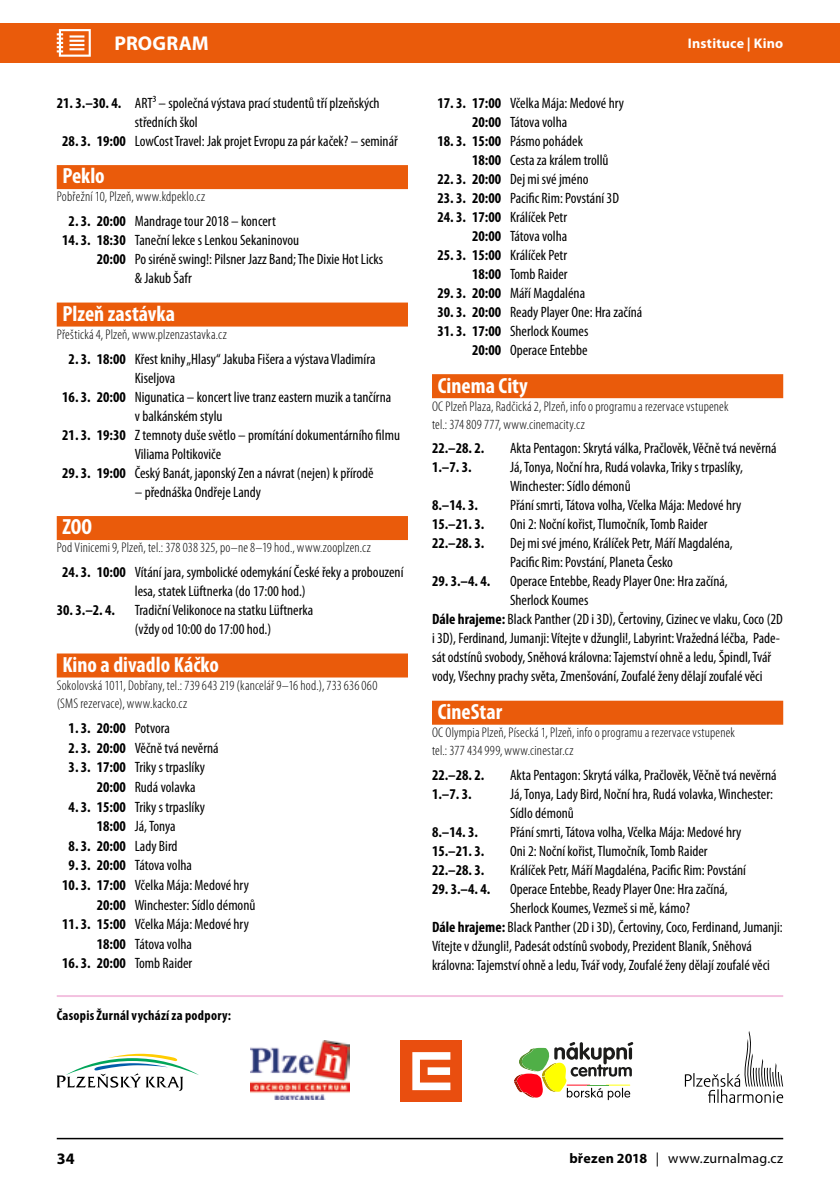
<style>
.page{position:relative;width:840px;height:1191px;background:#fff}
.page>*{position:absolute;margin:0;border:0;box-sizing:border-box;transform-origin:0 0}
.t1{font:700 condensed 22px "Myriad Pro";color:#fff}
.t2{font:700 20px "Myriad Pro";letter-spacing:.005em;color:#fff}
.t3{font:700 16px "Myriad Pro";color:#000}
.t4{font:condensed 15px/19px "Myriad Pro";color:#000}
.t5{font:700 condensed 15px "Myriad Pro";color:#000}
.t6{font:300 condensed 14px/18px "Myriad Pro";letter-spacing:.015em;color:#000}
.t7{font:700 condensed 14px "Myriad Pro";letter-spacing:.02em;color:#000}
.t8{font:14px "Myriad Pro";letter-spacing:.01em;color:#000}
.t9{font:700 14px "Myriad Pro";letter-spacing:.015em;color:#fff}
.s1{font-weight:700}
.s2{font-weight:400}
</style>
<div class="page">
<div style="left:0;top:23px;width:839px;height:39px;background:#ea5b0b"></div>
<svg style="left:57px;top:29px;width:34px;height:28px"></svg>
<hr style="left:57px;top:1137px;width:725px;height:2px;background:#000">
<hr style="left:57px;top:995px;width:725px;height:2px;background:#cf007f">
<svg style="left:57px;top:1053px;width:142px;height:38px"></svg>
<div style="left:400px;top:1040px;width:62px;height:61px;background:#e94e0f"></div>
<svg style="left:412px;top:1052px;width:38px;height:38px"></svg>
<img style="left:250px;top:1040px;width:99px;height:59px">
<svg style="left:514px;top:1042px;width:119px;height:58px"></svg>
<svg style="left:684px;top:1031px;width:98px;height:72px"></svg>
<div style="left:57px;top:165px;width:351px;height:24px;background:#ea5b0b"></div>
<div style="left:57px;top:302px;width:351px;height:24px;background:#ea5b0b"></div>
<div style="left:57px;top:516px;width:351px;height:24px;background:#ea5b0b"></div>
<div style="left:57px;top:653px;width:351px;height:24px;background:#ea5b0b"></div>
<div style="left:432px;top:374px;width:350px;height:24px;background:#ea5b0b"></div>
<div style="left:432px;top:700px;width:350px;height:24px;background:#ea5b0b"></div>
<h2 class="t2" style="left:114px;top:30px;width:96px">PROGRAM</h2>
<p class="t4" style="left:135px;top:93px;width:246px;text-indent:-78px"><span class="s1">21. 3.–30. 4.</span> ART³ – společná výstava prací studentů tří plzeňských středních škol</p>
<p class="t4" style="left:62px;top:131px;width:337px"><span class="s1">28. 3. 19:00</span> LowCost Travel: Jak projet Evropu za pár kaček? – seminář</p>
<h1 class="t1" style="left:62px;top:162px;width:44px">Peklo</h1>
<p class="t6" style="left:57px;top:188px;width:150px">Pobřežní 10, Plzeň, www.kdpeklo.cz</p>
<p class="t4" style="left:69px;top:211px;width:209px"><span class="s1">2. 3. 20:00</span> Mandrage tour 2018 – koncert</p>
<p class="t4" style="left:62px;top:230px;width:238px"><span class="s1">14. 3. 18:30</span> Taneční lekce s Lenkou Sekaninovou</p>
<p class="t4" style="left:97px;top:249px;width:287px"><span class="s1">20:00</span> Po siréně swing!: Pilsner Jazz Band; The Dixie Hot Licks</p>
<p class="t4" style="left:135px;top:268px;width:58px">&amp; Jakub Šafr</p>
<h1 class="t1" style="left:62px;top:300px;width:114px">Plzeň zastávka</h1>
<p class="t6" style="left:57px;top:325px;width:171px">Přeštická 4, Plzeň, www.plzenzastavka.cz</p>
<p class="t4" style="left:135px;top:349px;width:242px;text-indent:-66px"><span class="s1">2. 3. 18:00</span> Křest knihy „Hlasy“ Jakuba Fišera a výstava Vladimíra<br>Kiseljova</p>
<p class="t4" style="left:135px;top:387px;width:258px;text-indent:-73px"><span class="s1">16. 3. 20:00</span> Nigunatica – koncert live tranz eastern muzik a tančírna v balkánském stylu</p>
<p class="t4" style="left:135px;top:425px;width:266px;text-indent:-73px"><span class="s1">21. 3. 19:30</span> Z temnoty duše světlo – promítání dokumentárního filmu<br>Viliama Poltikoviče</p>
<p class="t4" style="left:62px;top:463px;width:313px"><span class="s1">29. 3. 19:00</span> Český Banát, japonský Zen a návrat (nejen) k přírodě</p>
<p class="t4" style="left:135px;top:482px;width:128px">– přednáška Ondřeje Landy</p>
<h1 class="t1" style="left:62px;top:513px;width:31px">ZOO</h1>
<p class="t6" style="left:57px;top:538px;width:315px">Pod Vinicemi 9, Plzeň, tel.: 378 038 325, po–ne 8–19 hod., www.zooplzen.cz</p>
<p class="t4" style="left:135px;top:562px;width:270px;text-indent:-73px"><span class="s1">24. 3. 10:00</span> Vítání jara, symbolické odemykání České řeky a probouzení lesa, statek Lüftnerka (do 17:00 hod.)</p>
<p class="t5" style="left:57px;top:600px;width:60px">30. 3.–2. 4.</p>
<p class="t4" style="left:135px;top:600px;width:180px">Tradiční Velikonoce na statku Lüftnerka (vždy od 10:00 do 17:00 hod.)</p>
<h1 class="t1" style="left:62px;top:651px;width:158px">Kino a divadlo Káčko</h1>
<p class="t6" style="left:57px;top:676px;width:322px">Sokolovská 1011, Dobřany, tel.: 739 643 219 (kancelář 9–16 hod.), 733 636 060 (SMS rezervace), www.kacko.cz</p>
<p class="t5" style="left:69px;top:718px;width:103px">1. 3. 20:00 <span class="s2">Potvora</span></p>
<p class="t4" style="left:69px;top:738px;width:151px"><span class="s1">2. 3. 20:00</span> Věčně tvá nevěrná</p>
<p class="t4" style="left:97px;top:757px;width:109px;line-height:19.6px;text-indent:-28px"><span class="s1">3. 3. 17:00</span> Triky s trpaslíky<br><span class="s1">20:00</span> Rudá volavka</p>
<p class="t4" style="left:69px;top:796px;width:138px;line-height:19.6px;text-align:center"><span class="s1">4. 3. 15:00</span> Triky s trpaslíky<br><span class="s1">18:00</span> Já, Tonya</p>
<p class="t5" style="left:69px;top:836px;width:110px">8. 3. 20:00 <span class="s2">Lady Bird</span></p>
<p class="t4" style="left:69px;top:855px;width:125px"><span class="s1">9. 3. 20:00</span> Tátova volha</p>
<p class="t4" style="left:97px;top:875px;width:160px;line-height:19.6px;text-indent:-35px"><span class="s1">10. 3. 17:00</span> Včelka Mája: Medové hry<br><span class="s1">20:00</span> Winchester: Sídlo démonů</p>
<p class="t4" style="left:97px;top:914px;width:153px;line-height:19.6px;text-indent:-35px"><span class="s1">11. 3. 15:00</span> Včelka Mája: Medové hry<br><span class="s1">18:00</span> Tátova volha</p>
<p class="t5" style="left:62px;top:954px;width:131px">16. 3. 20:00 <span class="s2">Tomb Raider</span></p>
<p class="t7" style="left:57px;top:1006px;width:176px">Časopis Žurnál vychází za podpory:</p>
<p class="t9" style="left:687px;top:34px;width:97px">Instituce | Kino</p>
<p class="t4" style="left:472px;top:93px;width:153px;text-indent:-35px"><span class="s1">17. 3. 17:00</span> Včelka Mája: Medové hry<br><span class="s1">20:00</span> Tátova volha</p>
<p class="t4" style="left:472px;top:131px;width:138px;text-indent:-35px"><span class="s1">18. 3. 15:00</span> Pásmo pohádek<br><span class="s1">18:00</span> Cesta za králem trollů</p>
<p class="t4" style="left:437px;top:169px;width:152px"><span class="s1">22. 3. 20:00</span> Dej mi své jméno</p>
<p class="t4" style="left:437px;top:188px;width:183px"><span class="s1">23. 3. 20:00</span> Pacific Rim: Povstání 3D</p>
<p class="t4" style="left:437px;top:207px;width:131px;text-align:right"><span class="s1">24. 3. 17:00</span> Králíček Petr<br><span class="s1">20:00</span> Tátova volha</p>
<p class="t4" style="left:437px;top:245px;width:131px;text-align:right"><span class="s1">25. 3. 15:00</span> Králíček Petr<br><span class="s1">18:00</span> Tomb Raider</p>
<p class="t4" style="left:437px;top:283px;width:149px"><span class="s1">29. 3. 20:00</span> Máří Magdaléna</p>
<p class="t4" style="left:437px;top:302px;width:206px"><span class="s1">30. 3. 20:00</span> Ready Player One: Hra začíná</p>
<p class="t4" style="left:437px;top:321px;width:152px;text-align:right"><span class="s1">31. 3. 17:00</span> Sherlock Koumes<br><span class="s1">20:00</span> Operace Entebbe</p>
<h1 class="t1" style="left:437px;top:371px;width:91px">Cinema City</h1>
<p class="t6" style="left:432px;top:397px;width:298px">OC Plzeň Plaza, Radčická 2, Plzeň, info o programu a rezervace vstupenek tel.: 374 809 777, www.cinemacity.cz</p>
<p class="t5" style="left:432px;top:439px;width:54px">22.–28. 2.</p>
<p class="t4" style="left:510px;top:438px;width:268px">Akta Pentagon: Skrytá válka, Pračlověk, Věčně tvá nevěrná</p>
<p class="t5" style="left:432px;top:458px;width:41px">1.–7. 3.</p>
<p class="t4" style="left:510px;top:457px;width:234px">Já, Tonya, Noční hra, Rudá volavka, Triky s trpaslíky,<br>Winchester: Sídlo démonů</p>
<p class="t5" style="left:432px;top:496px;width:47px">8.–14. 3.</p>
<p class="t4" style="left:510px;top:495px;width:233px">Přání smrti, Tátova volha, Včelka Mája: Medové hry</p>
<p class="t5" style="left:432px;top:515px;width:54px">15.–21. 3.</p>
<p class="t4" style="left:510px;top:514px;width:199px">Oni 2: Noční kořist, Tlumočník, Tomb Raider</p>
<p class="t5" style="left:432px;top:534px;width:54px">22.–28. 3.</p>
<p class="t4" style="left:510px;top:533px;width:224px">Dej mi své jméno, Králíček Petr, Máří Magdaléna,<br>Pacific Rim: Povstání, Planeta Česko</p>
<p class="t5" style="left:432px;top:572px;width:60px">29. 3.–4. 4.</p>
<p class="t4" style="left:510px;top:571px;width:219px">Operace Entebbe, Ready Player One: Hra začíná,</p>
<p class="t4" style="left:510px;top:590px;width:80px">Sherlock Koumes</p>
<p class="t4" style="left:432px;top:609px;width:352px"><span class="s1">Dále hrajeme:</span> Black Panther (2D i 3D), Čertoviny, Cizinec ve vlaku, Coco (2D</p>
<p class="t4" style="left:432px;top:628px;width:349px">i 3D), Ferdinand, Jumanji: Vítejte v džungli!, Labyrint: Vražedná léčba, Pade-</p>
<p class="t4" style="left:432px;top:647px;width:340px">sát odstínů svobody, Sněhová královna: Tajemství ohně a ledu, Špindl, Tvář</p>
<p class="t4" style="left:432px;top:666px;width:332px">vody, Všechny prachy světa, Zmenšování, Zoufalé ženy dělají zoufalé věci</p>
<h1 class="t1" style="left:437px;top:698px;width:66px">CineStar</h1>
<p class="t6" style="left:432px;top:723px;width:304px">OC Olympia Plzeň, Písecká 1, Plzeň, info o programu a rezervace vstupenek tel.: 377 434 999, www.cinestar.cz</p>
<p class="t5" style="left:432px;top:765px;width:54px">22.–28. 2.</p>
<p class="t4" style="left:510px;top:765px;width:268px">Akta Pentagon: Skrytá válka, Pračlověk, Věčně tvá nevěrná</p>
<p class="t5" style="left:432px;top:784px;width:41px">1.–7. 3.</p>
<p class="t4" style="left:510px;top:784px;width:264px">Já, Tonya, Lady Bird, Noční hra, Rudá volavka, Winchester:<br>Sídlo démonů</p>
<p class="t5" style="left:432px;top:822px;width:47px">8.–14. 3.</p>
<p class="t4" style="left:510px;top:822px;width:233px">Přání smrti, Tátova volha, Včelka Mája: Medové hry</p>
<p class="t5" style="left:432px;top:841px;width:54px">15.–21. 3.</p>
<p class="t4" style="left:510px;top:841px;width:199px">Oni 2: Noční kořist, Tlumočník, Tomb Raider</p>
<p class="t5" style="left:432px;top:860px;width:54px">22.–28. 3.</p>
<p class="t4" style="left:510px;top:860px;width:237px">Králíček Petr, Máří Magdaléna, Pacific Rim: Povstání</p>
<p class="t5" style="left:432px;top:879px;width:60px">29. 3.–4. 4.</p>
<p class="t4" style="left:510px;top:879px;width:219px">Operace Entebbe, Ready Player One: Hra začíná,</p>
<p class="t4" style="left:510px;top:898px;width:181px">Sherlock Koumes, Vezmeš si mě, kámo?</p>
<p class="t4" style="left:432px;top:917px;width:352px"><span class="s1">Dále hrajeme:</span> Black Panther (2D i 3D), Čertoviny, Coco, Ferdinand, Jumanji:</p>
<p class="t4" style="left:432px;top:936px;width:321px">Vítejte v džungli!, Padesát odstínů svobody, Prezident Blaník, Sněhová</p>
<p class="t4" style="left:432px;top:955px;width:339px">královna: Tajemství ohně a ledu, Tvář vody, Zoufalé ženy dělají zoufalé věci</p>
<p class="t3" style="left:57px;top:1148px;width:19px">34</p>
<p class="t8" style="left:569px;top:1149px;width:215px"><span class="s1">březen 2018</span> | www.zurnalmag.cz</p>
</div>
